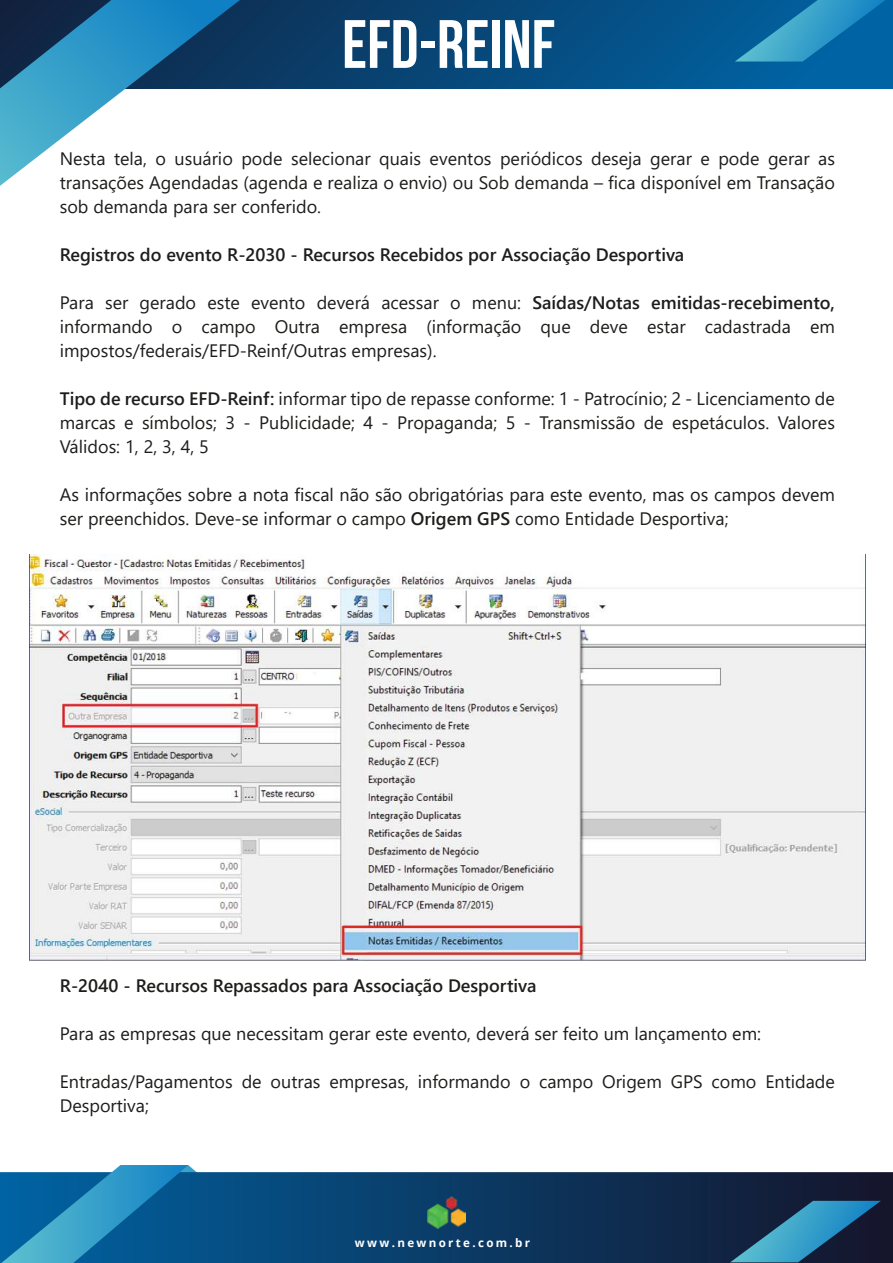
<style>
.page{position:relative;width:893px;height:1263px;background:#fff}
.page>*{position:absolute;margin:0;border:0;box-sizing:border-box;transform-origin:0 0}
.t1{font:68.25px "Bebas Neue";color:#fff}
.t2{font:18px/24px "Segoe UI";color:#1d1d1b;text-align:justify}
.t3{font:600 18px "Segoe UI";color:#1d1d1b}
.t4{font:700 11.55px "Open Sans";letter-spacing:.2em;color:#fff}
.s1{font-weight:600}
</style>
<div class="page">
<svg style="left:240px;top:0;width:653px;height:88px;background:#064a7d"></svg>
<svg style="left:0;top:1172px;width:893px;height:91px;background:#0d345b"></svg>
<svg style="left:1px;top:1165px;width:256px;height:98px;background:#1e73a5"></svg>
<svg style="left:730px;top:1201px;width:151px;height:61px;background:#235778"></svg>
<svg style="left:735px;top:0;width:151px;height:62px;background:#197cb1"></svg>
<svg style="left:0;top:0;width:240px;height:186px"></svg>
<img style="left:428px;top:1194px;width:37px;height:37px">
<img style="left:30px;top:554px;width:835px;height:407px">
<h1 class="t1" style="left:342px;top:7px;width:214px">EFD-Reinf</h1>
<p class="t2" style="left:60px;top:146px;width:777px">Nesta tela, o usuário pode selecionar quais eventos periódicos deseja gerar e pode gerar as transações Agendadas (agenda e realiza o envio) ou Sob demanda – fica disponível em Transação sob demanda para ser conferido.</p>
<p class="t3" style="left:60px;top:240px;width:626px">Registros do evento R-2030 - Recursos Recebidos por Associação Desportiva</p>
<p class="t2" style="left:60px;top:290px;width:777px">Para ser gerado este evento deverá acessar o menu: <span class="s1">Saídas/Notas emitidas-recebimento, </span>informando o campo Outra empresa (informação que deve estar cadastrada em impostos/federais/EFD-Reinf/Outras empresas).</p>
<p class="t2" style="left:60px;top:386px;width:777px"><span class="s1">Tipo de recurso EFD-Reinf:</span> informar tipo de repasse conforme: 1 - Patrocínio; 2 - Licenciamento de marcas e símbolos; 3 - Publicidade; 4 - Propaganda; 5 - Transmissão de espetáculos. Valores Válidos: 1, 2, 3, 4, 5</p>
<p class="t2" style="left:60px;top:482px;width:777px">As informações sobre a nota fiscal não são obrigatórias para este evento, mas os campos devem ser preenchidos. Deve-se informar o campo <span class="s1">Origem GPS</span> como Entidade Desportiva;</p>
<p class="t3" style="left:60px;top:971px;width:478px">R-2040 - Recursos Repassados para Associação Desportiva</p>
<p class="t2" style="left:60px;top:1021px;width:703px">Para as empresas que necessitam gerar este evento, deverá ser feito um lançamento em:</p>
<p class="t2" style="left:60px;top:1069px;width:777px">Entradas/Pagamentos de outras empresas, informando o campo Origem GPS como Entidade<br>Desportiva;</p>
<p class="t4" style="left:355px;top:1235px;width:177px">www.newnorte.com.br</p>
</div>
